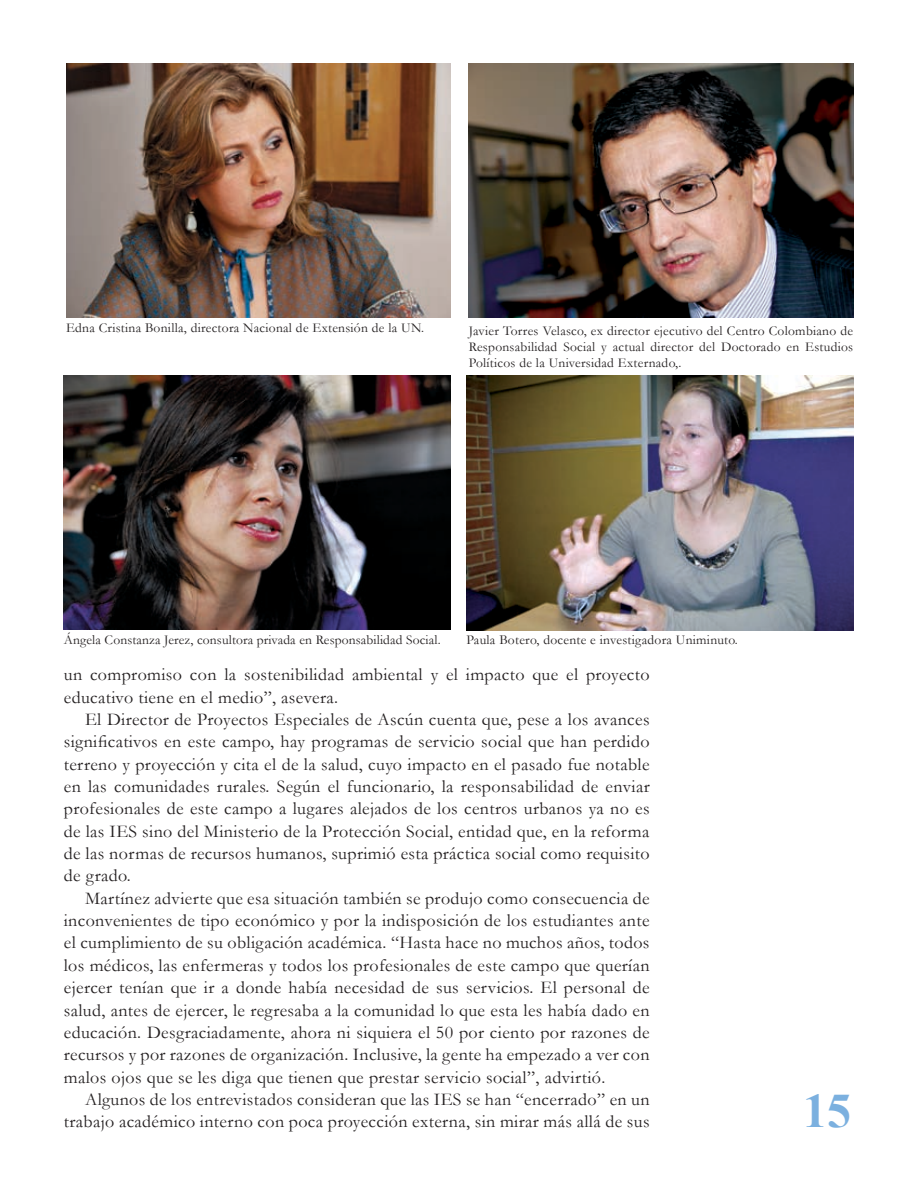
<style>
.page{position:relative;width:915px;height:1191px;background:#fff}
.page>*{position:absolute;margin:0;border:0;box-sizing:border-box;transform-origin:0 0}
.t1{font:700 48px "Times New Roman";color:#7bb0df}
.t2{font:18px/22.4px "Garamond";letter-spacing:.02em;color:#231f20;text-align:justify}
.t3{font:13.5px/16.2px "Garamond";letter-spacing:.02em;color:#231f20;text-align:justify}
</style>
<div class="page">
<img style="left:66px;top:64px;width:384px;height:253px">
<img style="left:468px;top:64px;width:385px;height:253px">
<img style="left:64px;top:376px;width:386px;height:253px">
<img style="left:466px;top:376px;width:387px;height:255px">
<p class="t3" style="left:66px;top:319px;width:359px">Edna Cristina Bonilla, directora Nacional de Extensión de la UN.</p>
<p class="t3" style="left:468px;top:322px;width:386px">Javier Torres Velasco, ex director ejecutivo del Centro Colombiano de Responsabilidad Social y actual director del Doctorado en Estudios Políticos de la Universidad Externado,.</p>
<p class="t3" style="left:64px;top:631px;width:378px">Ángela Constanza Jerez, consultora privada en Responsabilidad Social.</p>
<p class="t3" style="left:466px;top:631px;width:273px">Paula Botero, docente e investigadora Uniminuto.</p>
<p class="t2" style="left:64px;top:663px;width:587px">un compromiso con la sostenibilidad ambiental y el impacto que el proyecto educativo tiene en el medio”, asevera.</p>
<p class="t2" style="left:64px;top:707px;width:587px;text-indent:21px">El Director de Proyectos Especiales de Ascún cuenta que, pese a los avances significativos en este campo, hay programas de servicio social que han perdido terreno y proyección y cita el de la salud, cuyo impacto en el pasado fue notable en las comunidades rurales. Según el funcionario, la responsabilidad de enviar profesionales de este campo a lugares alejados de los centros urbanos ya no es de las IES sino del Ministerio de la Protección Social, entidad que, en la reforma de las normas de recursos humanos, suprimió esta práctica social como requisito de grado.</p>
<p class="t2" style="left:64px;top:886px;width:587px;text-indent:21px">Martínez advierte que esa situación también se produjo como consecuencia de inconvenientes de tipo económico y por la indisposición de los estudiantes ante el cumplimiento de su obligación académica. “Hasta hace no muchos años, todos los médicos, las enfermeras y todos los profesionales de este campo que querían ejercer tenían que ir a donde había necesidad de sus servicios. El personal de salud, antes de ejercer, le regresaba a la comunidad lo que esta les había dado en educación. Desgraciadamente, ahora ni siquiera el 50 por ciento por razones de recursos y por razones de organización. Inclusive, la gente ha empezado a ver con malos ojos que se les diga que tienen que prestar servicio social”, advirtió.</p>
<p class="t2" style="left:64px;top:1087px;width:587px;text-align:right">Algunos de los entrevistados consideran que las IES se han “encerrado” en un trabajo académico interno con poca proyección externa, sin mirar más allá de sus</p>
<h1 class="t1" style="left:802px;top:1078px;width:49px">15</h1>
</div>
